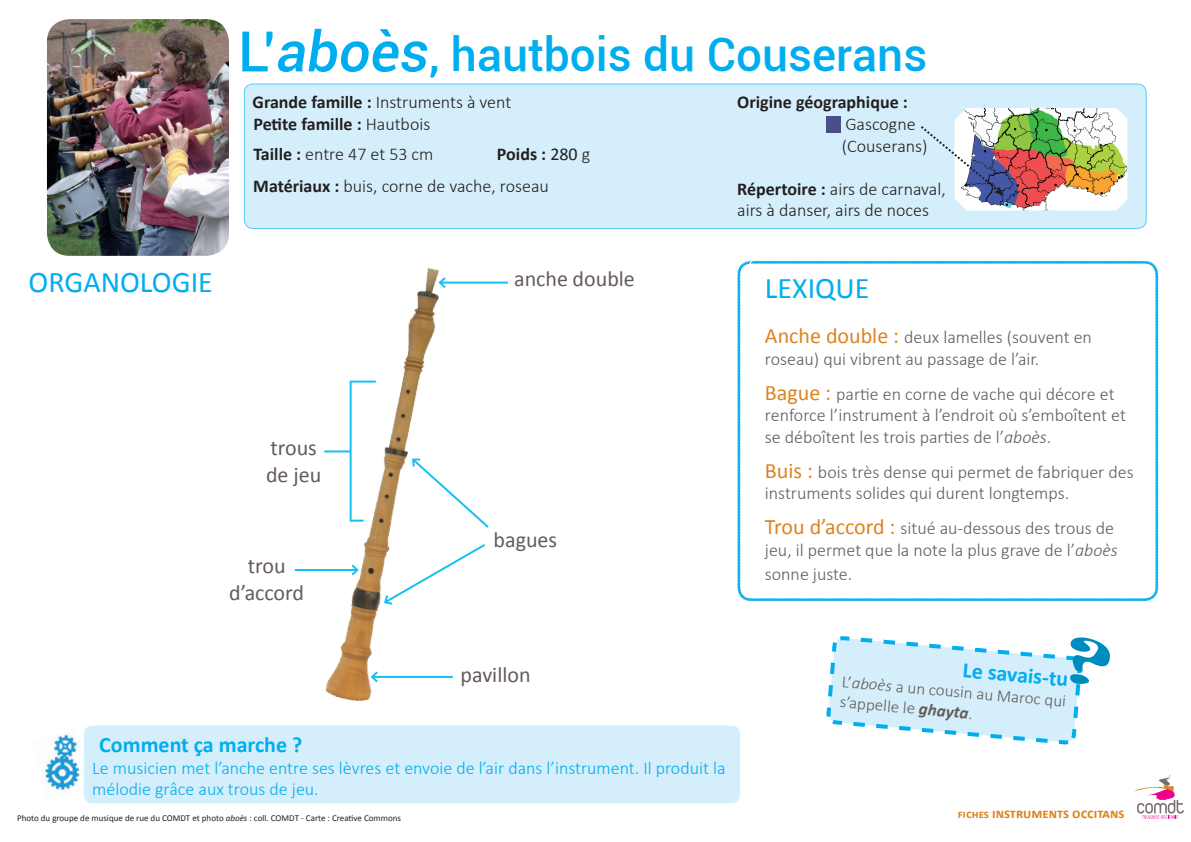
<style>
.page{position:relative;width:1191px;height:842px;background:#fff}
.page>*{position:absolute;margin:0;border:0;box-sizing:border-box;transform-origin:0 0}
.t1{font:500 46px "Roboto";color:#00aeef}
.t2{font:30px "Calibri";color:#00aeef}
.t3{font:22px/26.4px "Calibri";color:#655b5a}
.t4{font:700 22px "Calibri";color:#00aeef}
.t5{font:300 18px/21.6px "Calibri";color:#655b5a}
.t6{font:300 18px/21.6px "Calibri";color:#231f20}
.t7{font:300 18px/21.6px "Calibri";color:#00aeef}
.t8{font:700 18px/21.6px "Calibri";color:#231f20}
.t9{font:300 17px/20.4px "Calibri";color:#655b5a}
.t10{font:700 14px "Calibri";color:#dd831e}
.t11{font:9px "Calibri";color:#231f20}
.s1{font-size:56px}
.s2{font-style:italic;font-size:56px}
.s3{font-weight:300}
.s4{font-weight:700}
.s5{font-weight:400}
.s6{font-weight:400;font-size:22px;color:#dd831e}
.s7{font-style:italic}
.s8{font-weight:700;font-style:italic}
.s9{font-size:12px}
</style>
<div class="page">
<img style="left:324px;top:268px;width:130px;height:433px">
<div style="left:244px;top:84px;width:902px;height:144px;background:#d4effb;border-radius:9px"></div>
<div style="left:244px;top:84px;width:902px;height:145px;border:1px solid #5accf5;border-radius:9px"></div>
<img style="left:954px;top:108px;width:173px;height:102px">
<hr style="left:440px;top:282px;width:68px;height:2px;background:#15c0f2">
<svg style="left:437px;top:275px;width:11px;height:15px"></svg>
<img style="left:47px;top:19px;width:182px;height:237px">
<svg style="left:410px;top:457px;width:79px;height:73px"></svg>
<hr style="left:349px;top:381px;width:2px;height:141px;background:#15c0f2">
<hr style="left:295px;top:569px;width:62px;height:2px;background:#15c0f2">
<svg style="left:349px;top:562px;width:11px;height:15px"></svg>
<img style="left:44px;top:730px;width:42px;height:70px">
<svg style="left:921px;top:124px;width:83px;height:72px"></svg>
<div style="left:826px;top:116px;width:14px;height:16px;background:#495089"></div>
<div style="left:84px;top:725px;width:656px;height:78px;background:#d4effb;border-radius:9px"></div>
<svg style="left:1134px;top:774px;width:50px;height:45px"></svg>
<hr style="left:372px;top:676px;width:81px;height:2px;background:#15c0f2">
<svg style="left:369px;top:669px;width:11px;height:15px"></svg>
<svg style="left:351px;top:520px;width:13px;height:2px"></svg>
<hr style="left:350px;top:381px;width:26px;height:2px;background:#15c0f2">
<hr style="left:324px;top:450px;width:26px;height:2px;background:#15c0f2">
<svg style="left:382px;top:542px;width:103px;height:64px"></svg>
<svg style="left:737px;top:260px;width:421px;height:342px"></svg>
<svg style="left:826px;top:636px;width:256px;height:109px"></svg>
<h1 class="t1" style="left:238px;top:23px;width:690px"><span class="s1">L’</span><span class="s2">aboès</span>, hautbois du Couserans</h1>
<p class="t8" style="left:252px;top:92px;width:260px">Grande famille : <span class="s3">Instruments à vent<br></span>Petite famille : <span class="s3">Hautbois</span></p>
<p class="t6" style="left:253px;top:143px;width:182px"><span class="s4">Taille :</span> entre 47 et 53 cm</p>
<p class="t8" style="left:497px;top:143px;width:95px">Poids : <span class="s5">280</span> <span class="s3">g</span></p>
<p class="t8" style="left:737px;top:92px;width:172px">Origine géographique :</p>
<p class="t6" style="left:842px;top:113px;width:87px">Gascogne (Couserans)</p>
<p class="t6" style="left:737px;top:178px;width:210px"><span class="s4">Répertoire :</span> airs de carnaval, airs à danser, airs de noces</p>
<p class="t6" style="left:253px;top:175px;width:297px"><span class="s4">Matériaux :</span> buis, corne de vache, roseau</p>
<h2 class="t2" style="left:29px;top:263px;width:186px">ORGANOLOGIE</h2>
<p class="t3" style="left:266px;top:435px;width:57px">trous de jeu</p>
<p class="t3" style="left:229px;top:553px;width:76px;text-align:center">trou d’accord</p>
<p class="t3" style="left:514px;top:266px;width:122px">anche double</p>
<p class="t3" style="left:493px;top:527px;width:65px">bagues</p>
<h2 class="t2" style="left:765px;top:269px;width:106px">LEXIQUE</h2>
<p class="t5" style="left:765px;top:326px;width:328px"><span class="s6">Anche double :</span> deux lamelles (souvent en roseau) qui vibrent au passage de l’air.</p>
<p class="t5" style="left:765px;top:383px;width:362px"><span class="s6">Bague :</span> partie en corne de vache qui décore et renforce l’instrument à l’endroit où s’emboîtent et se déboîtent les trois parties de l’<span class="s7">aboès</span>.</p>
<p class="t5" style="left:765px;top:461px;width:370px"><span class="s6">Buis :</span> bois très dense qui permet de fabriquer des instruments solides qui durent longtemps.</p>
<p class="t5" style="left:765px;top:517px;width:354px"><span class="s6">Trou d’accord :</span> situé au-dessous des trous de jeu, il permet que la note la plus grave de l’<span class="s7">aboès</span></p>
<p class="t5" style="left:765px;top:563px;width:89px">sonne juste.</p>
<p class="t3" style="left:460px;top:661px;width:71px">pavillon</p>
<p class="t4" style="left:964px;top:656px;width:109px;rotate:5deg">Le savais-tu</p>
<p class="t9" style="left:842px;top:671px;width:227px;rotate:5deg">L’<span class="s7">aboès</span> a un cousin au Maroc qui s’appelle le <span class="s8">ghayta</span>.</p>
<p class="t4" style="left:99px;top:731px;width:204px">Comment ça marche ?</p>
<p class="t7" style="left:92px;top:757px;width:634px">Le musicien met l’anche entre ses lèvres et envoie de l’air dans l’instrument. Il produit la mélodie grâce aux trous de jeu.</p>
<p class="t11" style="left:17px;top:812px;width:385px">Photo du groupe de musique de rue du COMDT et photo <span class="s7">aboès</span> : coll. COMDT - Carte : Creative Commons</p>
<p class="t10" style="left:958px;top:804px;width:168px"><span class="s9">fiches</span> instruments occitans</p>
</div>
